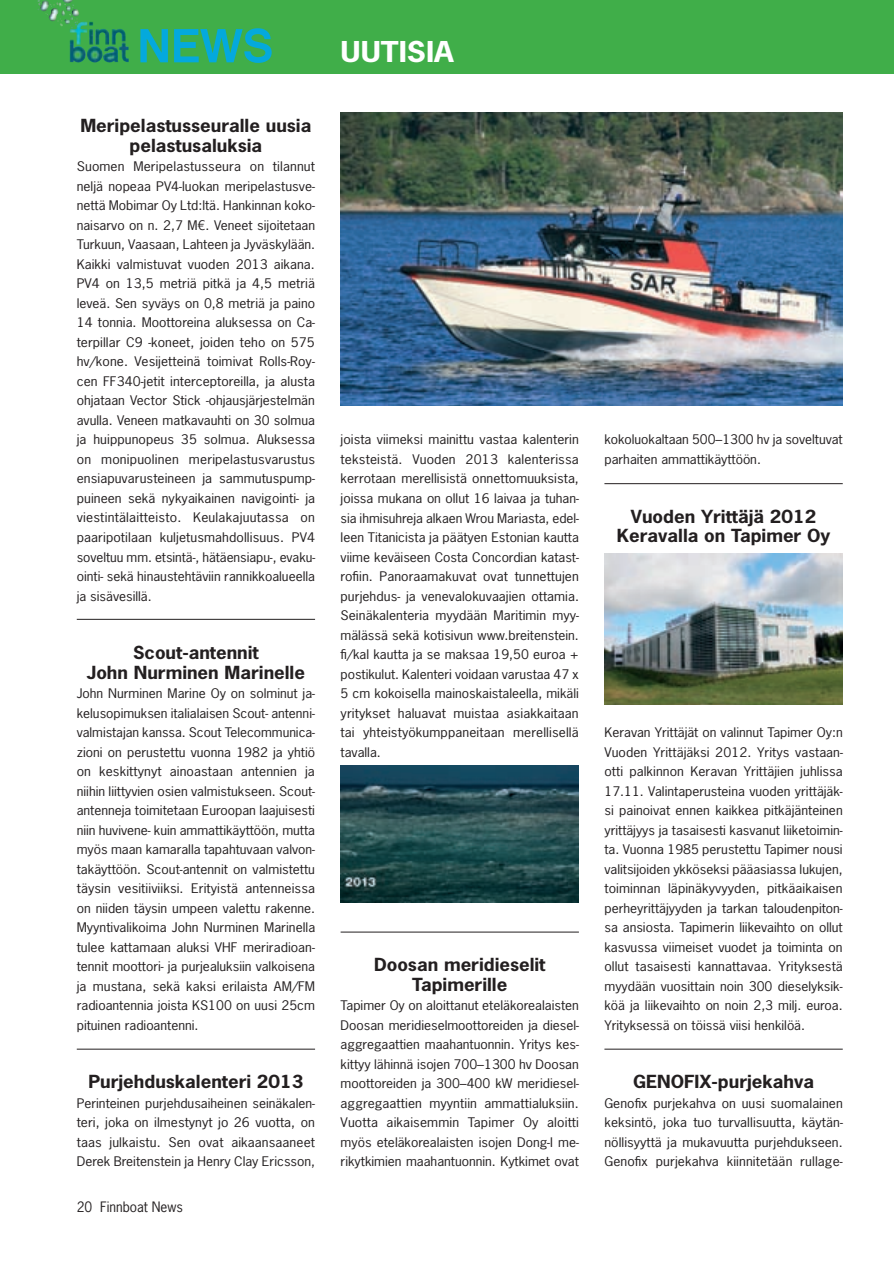
<style>
.page{position:relative;width:894px;height:1264px;background:#fff}
.page>*{position:absolute;margin:0;border:0;box-sizing:border-box;transform-origin:0 0}
.t1{font:700 27px "News Gothic Std";color:#fff;scale:1.15 1}
.t2{font:700 16.95px/19.5px "News Gothic Std";color:#231f20;text-align:center;scale:1.1 1}
.t3{font:13.5px "News Gothic Std";color:#231f20}
.t4{font:12.45px/19.5px "News Gothic Std";color:#231f20;text-align:justify;scale:1.1 1}
.t5{font:12.45px/19.5px "News Gothic Std";color:#231f20;text-align:justify;scale:1.11 1}
</style>
<div class="page">
<div style="left:0;top:0;width:893px;height:74px;background:#40ae49"></div>
<svg style="left:140px;top:29px;width:28px;height:33px"></svg>
<svg style="left:174px;top:28px;width:97px;height:35px"></svg>
<img style="left:340px;top:113px;width:502px;height:292px">
<img style="left:340px;top:765px;width:238px;height:137px">
<img style="left:604px;top:554px;width:238px;height:150px">
<hr style="left:604px;top:483px;width:238px;height:1px;background:#231f20">
<hr style="left:77px;top:1048px;width:238px;height:1px;background:#231f20">
<hr style="left:604px;top:1048px;width:238px;height:1px;background:#231f20">
<hr style="left:340px;top:931px;width:238px;height:1px;background:#231f20">
<hr style="left:77px;top:619px;width:238px;height:1px;background:#231f20">
<h2 class="t2" style="left:80px;top:116px;width:211px">Meripelastusseuralle uusia pelastusaluksia</h2>
<p class="t5" style="left:77px;top:157px;width:216px">Suomen Meripelastusseura on tilannut neljä nopeaa PV4-luokan meripelastusve&shy;nettä Mobimar Oy Ltd:ltä. Hankinnan koko&shy;naisarvo on n. 2,7 M€. Veneet sijoitetaan Turkuun, Vaasaan, Lahteen ja Jyväskylään.<br>Kaikki valmistuvat vuoden 2013 aikana.<br>PV4 on 13,5 metriä pitkä ja 4,5 metriä leveä. Sen syväys on 0,8 metriä ja paino 14 tonnia. Moottoreina aluksessa on Ca&shy;terpillar C9 -koneet, joiden teho on 575 hv/kone. Vesijetteinä toimivat Rolls-Roy&shy;cen FF340-jetit interceptoreilla, ja alusta ohjataan Vector Stick -ohjausjärjestelmän avulla. Veneen matkavauhti on 30 solmua ja huippunopeus 35 solmua. Aluksessa on monipuolinen meripelastusvarustus ensiapuvarusteineen ja sammutuspump&shy;puineen sekä nykyaikainen navigointi- ja viestintälaitteisto. Keulakajuutassa on paaripotilaan kuljetusmahdollisuus. PV4 soveltuu mm. etsintä-, hätäensiapu-, evaku&shy;ointi- sekä hinaustehtäviin rannikkoalueella ja sisävesillä.</p>
<h2 class="t2" style="left:87px;top:642px;width:200px">Scout-antennit<br>John Nurminen Marinelle</h2>
<p class="t4" style="left:77px;top:683px;width:218px">John Nurminen Marine Oy on solminut ja&shy;kelusopimuksen italialaisen Scout- antenni&shy;valmistajan kanssa. Scout Telecommunica&shy;zioni on perustettu vuonna 1982 ja yhtiö on keskittynyt ainoastaan antennien ja niihin liittyvien osien valmistukseen. Scout&shy;antenneja toimitetaan Euroopan laajuisesti niin huvivene- kuin ammattikäyttöön, mutta myös maan kamaralla tapahtuvaan valvon&shy;takäyttöön. Scout-antennit on valmistettu täysin vesitiiviiksi. Erityistä antenneissa on niiden täysin umpeen valettu rakenne.<br>Myyntivalikoima John Nurminen Marinella tulee kattamaan aluksi VHF meriradioan&shy;tennit moottori- ja purjealuksiin valkoisena ja mustana, sekä kaksi erilaista AM/FM radioantennia joista KS100 on uusi 25cm pituinen radioantenni.</p>
<h2 class="t2" style="left:88px;top:1071px;width:197px">Purjehduskalenteri 2013</h2>
<p class="t4" style="left:77px;top:1093px;width:218px">Perinteinen purjehdusaiheinen seinäkalen&shy;teri, joka on ilmestynyt jo 26 vuotta, on taas julkaistu. Sen ovat aikaansaaneet Derek Breitenstein ja Henry Clay Ericsson,</p>
<p class="t3" style="left:77px;top:1197px;width:108px">20 Finnboat News</p>
<h1 class="t1" style="left:340px;top:34px;width:100px">UUTISIA</h1>
<p class="t5" style="left:340px;top:430px;width:216px">joista viimeksi mainittu vastaa kalenterin teksteistä. Vuoden 2013 kalenterissa kerrotaan merellisistä onnettomuuksista, joissa mukana on ollut 16 laivaa ja tuhan&shy;sia ihmisuhreja alkaen Wrou Mariasta, edel&shy;leen Titanicista ja päätyen Estonian kautta viime keväiseen Costa Concordian katast&shy;rofiin. Panoraamakuvat ovat tunnettujen purjehdus- ja venevalokuvaajien ottamia.<br>Seinäkalenteria myydään Maritimin myy&shy;mälässä sekä kotisivun www.breitenstein. fi/kal kautta ja se maksaa 19,50 euroa + postikulut. Kalenteri voidaan varustaa 47 x 5 cm kokoisella mainoskaistaleella, mikäli yritykset haluavat muistaa asiakkaitaan tai yhteistyökumppaneitaan merellisellä tavalla.</p>
<h2 class="t2" style="left:374px;top:954px;width:157px">Doosan meridieselit<br>Tapimerille</h2>
<p class="t4" style="left:340px;top:995px;width:218px">Tapimer Oy on aloittanut eteläkorealaisten Doosan meridieselmoottoreiden ja diesel&shy;aggregaattien maahantuonnin. Yritys kes&shy;kittyy lähinnä isojen 700–1300 hv Doosan moottoreiden ja 300–400 kW meridiesel&shy;aggregaattien myyntiin ammattialuksiin.<br>Vuotta aikaisemmin Tapimer Oy aloitti myös eteläkorealaisten isojen Dong-I me&shy;rikytkimien maahantuonnin. Kytkimet ovat</p>
<p class="t4" style="left:604px;top:430px;width:218px">kokoluokaltaan 500–1300 hv ja soveltuvat parhaiten ammattikäyttöön.</p>
<h2 class="t2" style="left:616px;top:506px;width:195px">Vuoden Yrittäjä 2012<br>Keravalla on Tapimer Oy</h2>
<p class="t4" style="left:604px;top:722px;width:218px">Keravan Yrittäjät on valinnut Tapimer Oy:n Vuoden Yrittäjäksi 2012. Yritys vastaan&shy;otti palkinnon Keravan Yrittäjien juhlissa 17.11. Valintaperusteina vuoden yrittäjäk&shy;si painoivat ennen kaikkea pitkäjänteinen yrittäjyys ja tasaisesti kasvanut liiketoimin&shy;ta. Vuonna 1985 perustettu Tapimer nousi valitsijoiden ykköseksi pääasiassa lukujen, toiminnan läpinäkyvyyden, pitkäaikaisen perheyrittäjyyden ja tarkan taloudenpiton&shy;sa ansiosta. Tapimerin liikevaihto on ollut kasvussa viimeiset vuodet ja toiminta on ollut tasaisesti kannattavaa. Yrityksestä myydään vuosittain noin 300 dieselyksik&shy;köä ja liikevaihto on noin 2,3 milj. euroa.<br>Yrityksessä on töissä viisi henkilöä.</p>
<h2 class="t2" style="left:633px;top:1071px;width:166px">GENOFIX-purjekahva</h2>
<p class="t5" style="left:604px;top:1093px;width:216px">Genofix purjekahva on uusi suomalainen keksintö, joka tuo turvallisuutta, käytän&shy;nöllisyyttä ja mukavuutta purjehdukseen.<br>Genofix purjekahva kiinnitetään rullage-</p>
</div>
